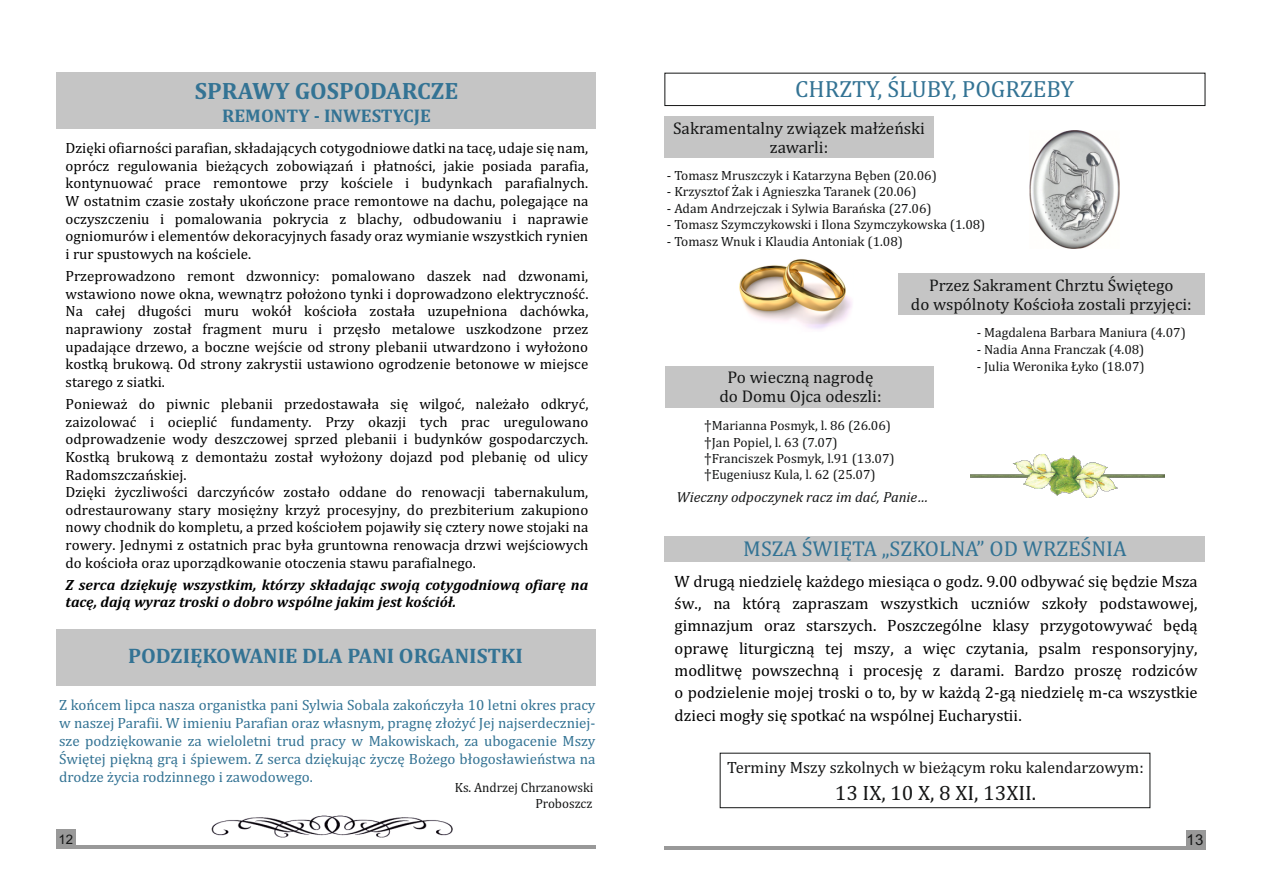
<style>
.page{position:relative;width:1263px;height:893px;background:#fff}
.page>*{position:absolute;margin:0;border:0;box-sizing:border-box;transform-origin:0 0}
.t1{font:700 23.85px "Cambria";color:#337394}
.t2{font:23.7px "Cambria";color:#337394}
.t3{font:21.75px "Cambria";color:#337394}
.t4{font:700 21.3px "Cambria";color:#337394}
.t5{font:21px "Cambria";color:#151616}
.t6{font:700 18.6px "Cambria";color:#337394}
.t7{font:17.1px/19.4px "Cambria";color:#151616;text-align:center}
.t8{font:16.95px/18.9px "Cambria";color:#151616;text-align:center}
.t9{font:16.65px/22.4px "Cambria";color:#000;text-align:justify}
.t10{font:16.5px "Cambria";color:#151616}
.t11{font:15px/17.5px "Cambria";color:#000;text-align:justify}
.t12{font:15px/18px "Cambria";color:#337394;text-align:justify}
.t13{font:italic 700 15px/17.5px "Cambria";color:#000}
.t14{font:15px "Arial";color:#151616}
.t15{font:italic 14.7px "Cambria";color:#151616}
.t16{font:13.5px/16.4px "Cambria";color:#151616}
.t17{font:13.2px "Arial";color:#151616}
.s1{font-size:14.7px}
</style>
<div class="page">
<div style="left:1186px;top:830px;width:19px;height:20px;background:#999"></div>
<hr style="left:664px;top:846px;width:523px;height:4px;background:#999">
<img style="left:1030px;top:131px;width:89px;height:117px">
<img style="left:739px;top:259px;width:113px;height:71px">
<div style="left:664px;top:73px;width:541px;height:33px;border:1px solid #151616"></div>
<div style="left:898px;top:273px;width:307px;height:41px;background:#c5c5c5"></div>
<div style="left:665px;top:367px;width:268px;height:41px;background:#c5c5c5"></div>
<div style="left:665px;top:117px;width:269px;height:41px;background:#c5c5c5"></div>
<img style="left:970px;top:455px;width:194px;height:42px">
<div style="left:664px;top:536px;width:541px;height:25px;background:#c5c5c5"></div>
<div style="left:720px;top:753px;width:430px;height:55px;border:1px solid #151616"></div>
<img style="left:211px;top:815px;width:242px;height:23px">
<div style="left:56px;top:829px;width:19px;height:20px;background:#999"></div>
<hr style="left:74px;top:845px;width:522px;height:4px;background:#999">
<div style="left:57px;top:73px;width:539px;height:56px;background:#c5c5c5"></div>
<div style="left:57px;top:629px;width:539px;height:56px;background:#c5c5c5"></div>
<h1 class="t1" style="left:195px;top:80px;width:265px">SPRAWY GOSPODARCZE</h1>
<p class="t6" style="left:222px;top:107px;width:210px">REMONTY - INWESTYCJE</p>
<p class="t11" style="left:66px;top:140px;width:524px">Dzięki ofiarności parafian, składających cotygodniowe datki na tacę, udaje się nam, oprócz regulowania bieżących zobowiązań i płatności, jakie posiada parafia, kontynuować prace remontowe przy kościele i budynkach parafialnych.<br>W ostatnim czasie zostały ukończone prace remontowe na dachu, polegające na oczyszczeniu i pomalowania pokrycia z blachy, odbudowaniu i naprawie ogniomurów i elementów dekoracyjnych fasady oraz wymianie wszystkich rynien i rur spustowych na kościele.</p>
<p class="t11" style="left:66px;top:268px;width:524px">Przeprowadzono remont dzwonnicy: pomalowano daszek nad dzwonami, wstawiono nowe okna, wewnątrz położono tynki i doprowadzono elektryczność.<br>Na całej długości muru wokół kościoła została uzupełniona dachówka, naprawiony został fragment muru i przęsło metalowe uszkodzone przez upadające drzewo, a boczne wejście od strony plebanii utwardzono i wyłożono kostką brukową. Od strony zakrystii ustawiono ogrodzenie betonowe w miejsce starego z siatki.</p>
<p class="t11" style="left:66px;top:396px;width:524px;text-align:left">Ponieważ do piwnic plebanii przedostawała się wilgoć, należało odkryć, zaizolować i ocieplić fundamenty. Przy okazji tych prac uregulowano odprowadzenie wody deszczowej sprzed plebanii i budynków gospodarczych.<br>Kostką brukową z demontażu został wyłożony dojazd pod plebanię od ulicy Radomszczańskiej.<br>Dzięki życzliwości darczyńców zostało oddane do renowacji tabernakulum, odrestaurowany stary mosiężny krzyż procesyjny, do prezbiterium zakupiono nowy chodnik do kompletu, a przed kościołem pojawiły się cztery nowe stojaki na rowery. Jednymi z ostatnich prac była gruntowna renowacja drzwi wejściowych do kościoła oraz uporządkowanie otoczenia stawu parafialnego.</p>
<p class="t13" style="left:66px;top:577px;width:524px">Z serca dziękuję wszystkim, którzy składając swoją cotygodniową ofiarę na tacę, dają wyraz troski o dobro wspólne jakim jest kościół.</p>
<h3 class="t4" style="left:128px;top:647px;width:396px">PODZIĘKOWANIE DLA PANI ORGANISTKI</h3>
<p class="t12" style="left:59px;top:697px;width:538px">Z końcem lipca nasza organistka pani Sylwia Sobala zakończyła 10 letni okres pracy w naszej Parafii. W imieniu Parafian oraz własnym, pragnę złożyć Jej najserdeczniej&shy;sze podziękowanie za wieloletni trud pracy w Makowiskach, za ubogacenie Mszy Świętej piękną grą i śpiewem. Z serca dziękując życzę Bożego błogosławieństwa na drodze życia rodzinnego i zawodowego.</p>
<p class="t16" style="left:455px;top:780px;width:140px;line-height:15.9px;text-align:right">Ks. Andrzej Chrzanowski<br>Proboszcz</p>
<p class="t17" style="left:59px;top:834px;width:16px">12</p>
<h2 class="t2" style="left:795px;top:79px;width:280px">CHRZTY, ŚLUBY, POGRZEBY</h2>
<p class="t7" style="left:673px;top:120px;width:253px">Sakramentalny związek małżeński zawarli:</p>
<p class="t16" style="left:667px;top:168px;width:271px">- Tomasz Mruszczyk i Katarzyna Bęben (20.06)</p>
<p class="t16" style="left:667px;top:184px;width:251px">- Krzysztof Żak i Agnieszka Taranek (20.06)</p>
<p class="t16" style="left:667px;top:201px;width:266px">- Adam Andrzejczak i Sylwia Barańska (27.06)</p>
<p class="t16" style="left:667px;top:217px;width:320px">- Tomasz Szymczykowski i Ilona Szymczykowska (1.08)</p>
<p class="t16" style="left:667px;top:234px;width:238px">- Tomasz Wnuk i Klaudia Antoniak (1.08)</p>
<p class="t8" style="left:911px;top:277px;width:282px">Przez Sakrament Chrztu Świętego<br>do wspólnoty Kościoła zostali przyjęci:</p>
<p class="t7" style="left:719px;top:368px;width:164px">Po wieczną nagrodę do Domu Ojca odeszli:</p>
<p class="t16" style="left:704px;top:418px;width:192px"><span class="s1">†</span>Marianna Posmyk, l. 86 (26.06) <span class="s1">†</span>Jan Popiel, l. 63 (7.07) <span class="s1">†</span>Franciszek Posmyk, l.91 (13.07) <span class="s1">†</span>Eugeniusz Kula, l. 62 (25.07)</p>
<p class="t15" style="left:676px;top:491px;width:253px">Wieczny odpoczynek racz im dać, Panie…</p>
<p class="t16" style="left:977px;top:325px;width:211px">- Magdalena Barbara Maniura (4.07)</p>
<p class="t16" style="left:977px;top:342px;width:169px">- Nadia Anna Franczak (4.08)</p>
<p class="t16" style="left:977px;top:359px;width:170px">- Julia Weronika Łyko (18.07)</p>
<h3 class="t3" style="left:743px;top:539px;width:385px">MSZA ŚWIĘTA „SZKOLNA” OD WRZEŚNIA</h3>
<p class="t9" style="left:675px;top:571px;width:524px">W drugą niedzielę każdego miesiąca o godz. 9.00 odbywać się będzie Msza św., na którą zapraszam wszystkich uczniów szkoły podstawowej, gimnazjum oraz starszych. Poszczególne klasy przygotowywać będą oprawę liturgiczną tej mszy, a więc czytania, psalm responsoryjny, modlitwę powszechną i procesję z darami. Bardzo proszę rodziców o podzielenie mojej troski o to, by w każdą 2-gą niedzielę m-ca wszystkie dzieci mogły się spotkać na wspólnej Eucharystii.</p>
<p class="t10" style="left:727px;top:760px;width:418px">Terminy Mszy szkolnych w bieżącym roku kalendarzowym:</p>
<h3 class="t5" style="left:835px;top:784px;width:203px">13 IX, 10 X, 8 XI, 13XII.</h3>
<p class="t14" style="left:1187px;top:834px;width:18px">13</p>
</div>
